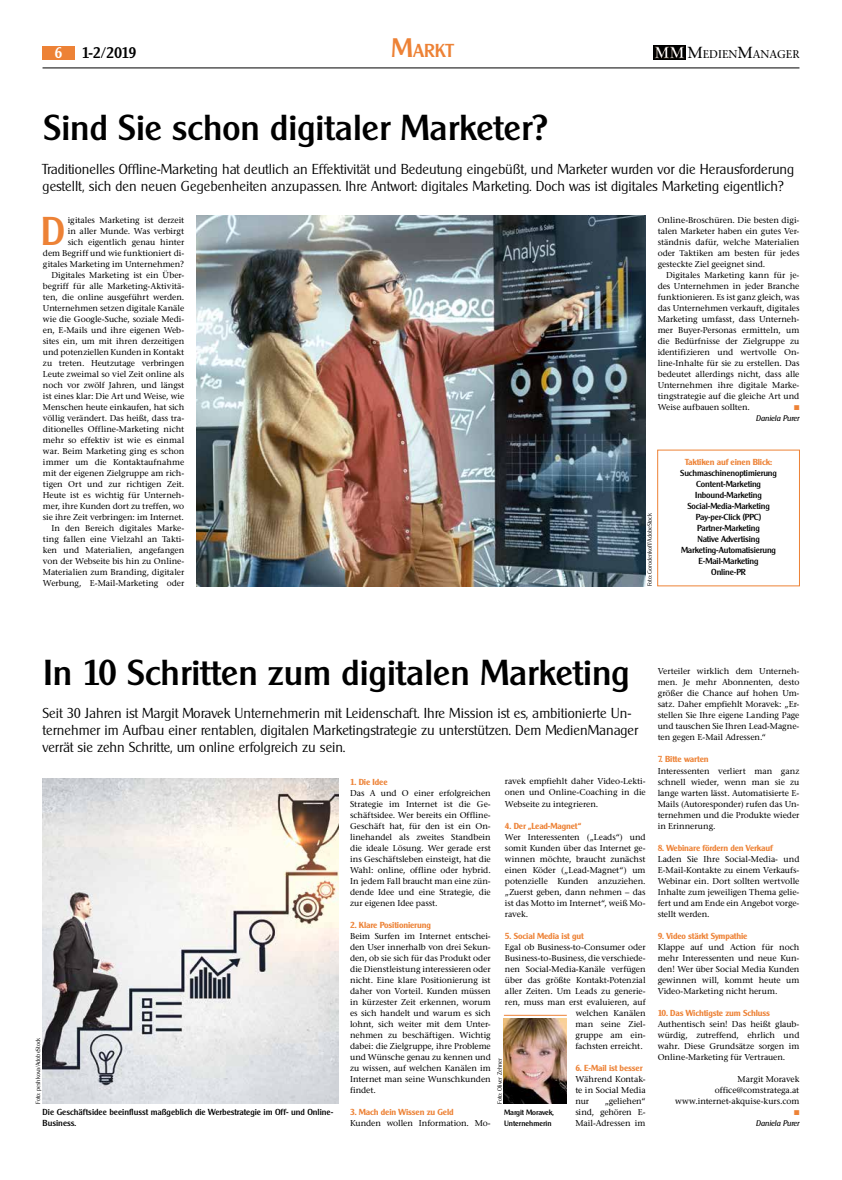
<style>
.page{position:relative;width:842px;height:1180px;background:#fff}
.page>*{position:absolute;margin:0;border:0;box-sizing:border-box;transform-origin:0 0}
.t1{font:500 39px "Cleargothic";color:#ed8236}
.t2{font:500 35px "Cleargothic";color:#000}
.t3{font:500 18.2px "Cleargothic";color:#ed8236}
.t4{font:500 15px "Cleargothic";color:#000}
.t5{font:500 15px "Cleargothic";color:#fff}
.t6{font:300 14px/16.8px "Cleargothic";color:#000}
.t7{font:11.2px "Stone Serif";color:#000}
.t8{font:8.5px/11px "Stone Serif";letter-spacing:-.005em;color:#000;text-align:justify}
.t9{font:500 8.5px/11px "Cleargothic";letter-spacing:-.015em;color:#000}
.t10{font:600 8.5px "Cleargothic";letter-spacing:-.015em;color:#ed8236}
.t11{font:italic 8px "Cleargothic";letter-spacing:-.015em;color:#000}
.t12{font:500 7.5px/11px "Cleargothic";color:#000}
.t13{font:7px "Zapf Dingbats ITC";color:#ed8236}
.t14{font:300 6px "Cleargothic";color:#000}
.s1{font-size:26px}
.s2{font-size:16px}
</style>
<div class="page">
<img style="left:653px;top:45px;width:32px;height:14px">
<div style="left:43px;top:46px;width:32px;height:14px;background:#ed8236"></div>
<hr style="left:43px;top:68px;width:756px;height:1px;background:#000">
<img style="left:43px;top:778px;width:295px;height:325px">
<hr style="left:504px;top:1014px;width:63px;height:1px;background:#ed8236">
<img style="left:504px;top:1018px;width:63px;height:85px">
<img style="left:196px;top:216px;width:450px;height:370px">
<div style="left:657px;top:449px;width:143px;height:137px;border:1px solid #ed8236"></div>
<h3 class="t5" style="left:55px;top:44px;width:10px">6</h3>
<h3 class="t4" style="left:82px;top:44px;width:56px">1-2/2019</h3>
<h3 class="t3" style="left:391px;top:39px;width:64px"><span class="s1">M</span>arkt</h3>
<h3 class="t7" style="left:687px;top:47px;width:113px"><span class="s2">M</span>EDIEN<span class="s2">M</span>ANAGER</h3>
<h2 class="t2" style="left:44px;top:106px;width:505px">Sind Sie schon digitaler Marketer?</h2>
<p class="t6" style="left:43px;top:161px;width:753px">Traditionelles Offline-Marketing hat deutlich an Effektivität und Bedeutung eingebüßt, und Marketer wurden vor die Herausforderung gestellt, sich den neuen Gegebenheiten anzupassen. Ihre Antwort: digitales Marketing. Doch was ist digitales Marketing eigentlich?</p>
<p class="t8" style="left:43px;top:214px;width:143px;text-align:right">igitales Marketing ist derzeit<br>in aller Munde. Was verbirgt<br>sich eigentlich genau hinter<br>dem Begriff und wie funktioniert di&shy;gitales Marketing im Unternehmen?<br>Digitales Marketing ist ein Über&shy;begriff für alle Marketing-Aktivitä&shy;ten, die online ausgeführt werden.<br>Unternehmen setzen digitale Kanäle wie die Google-Suche, soziale Medi&shy;en, E-Mails und ihre eigenen Web&shy;sites ein, um mit ihren derzeitigen und potenziellen Kunden in Kontakt zu treten. Heutzutage verbringen Leute zweimal so viel Zeit online als noch vor zwölf Jahren, und längst ist eines klar: Die Art und Weise, wie Menschen heute einkaufen, hat sich völlig verändert. Das heißt, dass tra&shy;ditionelles Offline-Marketing nicht mehr so effektiv ist wie es einmal war. Beim Marketing ging es schon immer um die Kontaktaufnahme mit der eigenen Zielgruppe am rich&shy;tigen Ort und zur richtigen Zeit.<br>Heute ist es wichtig für Unterneh&shy;mer, ihre Kunden dort zu treffen, wo sie ihre Zeit verbringen: im Internet.<br>In den Bereich digitales Marke&shy;ting fallen eine Vielzahl an Takti&shy;ken und Materialien, angefangen von der Webseite bis hin zu Online-Materialien zum Branding, digitaler Werbung, E-Mail-Marketing oder</p>
<h1 class="t1" style="left:41px;top:208px;width:26px">D</h1>
<p class="t8" style="left:658px;top:214px;width:143px">Online-Broschüren. Die besten digi&shy;talen Marketer haben ein gutes Ver&shy;ständnis dafür, welche Materialien oder Taktiken am besten für jedes gesteckte Ziel geeignet sind.</p>
<p class="t8" style="left:658px;top:269px;width:143px;text-indent:9px">Digitales Marketing kann für je&shy;des Unternehmen in jeder Branche funktionieren. Es ist ganz gleich, was das Unternehmen verkauft, digitales Marketing umfasst, dass Unterneh&shy;mer Buyer-Personas ermitteln, um die Bedürfnisse der Zielgruppe zu identifizieren und wertvolle On&shy;line-Inhalte für sie zu erstellen. Das bedeutet allerdings nicht, dass alle Unternehmen ihre digitale Marke&shy;tingstrategie auf die gleiche Art und Weise aufbauen sollten.</p>
<p class="t13" style="left:794px;top:404px;width:7px">■</p>
<p class="t11" style="left:756px;top:413px;width:45px">Daniela Purer</p>
<p class="t14" style="left:646px;top:586px;width:75px;rotate:-90deg">Foto: Gorodenkoff/AdobeStock</p>
<p class="t10" style="left:685px;top:457px;width:89px">Taktiken auf einen Blick:</p>
<p class="t9" style="left:680px;top:467px;width:98px;text-align:center">Suchmaschinenoptimierung<br>Content-Marketing<br>Inbound-Marketing<br>Social-Media-Marketing<br>Pay-per-Click (PPC)<br>Partner-Marketing<br>Native Advertising<br>Marketing-Automatisierung<br>E-Mail-Marketing<br>Online-PR</p>
<h2 class="t2" style="left:44px;top:651px;width:588px">In 10 Schritten zum digitalen Marketing</h2>
<p class="t6" style="left:43px;top:704px;width:597px">Seit 30 Jahren ist Margit Moravek Unternehmerin mit Leidenschaft. Ihre Mission ist es, ambitionierte Un&shy;ternehmer im Aufbau einer rentablen, digitalen Marketingstrategie zu unterstützen. Dem MedienManager verrät sie zehn Schritte, um online erfolgreich zu sein.</p>
<p class="t14" style="left:35px;top:1103px;width:67px;rotate:-90deg">Foto: peshkova/AdobeStock</p>
<p class="t9" style="left:43px;top:1105px;width:292px">Die Geschäftsidee beeinflusst maßgeblich die Werbestrategie im Off- und Online-<br>Business.</p>
<p class="t8" style="left:505px;top:775px;width:142px">ravek empfiehlt daher Video-Lekti&shy;onen und Online-Coaching in die Webseite zu integrieren.</p>
<p class="t10" style="left:505px;top:820px;width:78px">4. Der „Lead-Magnet“</p>
<p class="t8" style="left:505px;top:830px;width:142px">Wer Interessenten („Leads“) und somit Kunden über das Internet ge&shy;winnen möchte, braucht zunächst einen Köder („Lead-Magnet“) um potenzielle Kunden anzuziehen. „Zuerst geben, dann nehmen – das ist das Motto im Internet“, weiß Mo&shy;ravek.</p>
<p class="t10" style="left:505px;top:930px;width:80px">5. Social Media ist gut</p>
<p class="t8" style="left:505px;top:940px;width:142px">Egal ob Business-to-Consumer oder</p>
<p class="t8" style="left:505px;top:951px;width:142px">Business-to-Business, die verschiede-</p>
<p class="t8" style="left:505px;top:962px;width:142px">nen Social-Media-Kanäle verfügen</p>
<p class="t8" style="left:505px;top:973px;width:142px">über das größte Kontakt-Potenzial</p>
<p class="t8" style="left:505px;top:984px;width:142px">aller Zeiten. Um Leads zu generie-</p>
<p class="t8" style="left:505px;top:995px;width:142px">ren, muss man erst evaluieren, auf</p>
<p class="t8" style="left:576px;top:1006px;width:71px">welchen Kanälen</p>
<p class="t8" style="left:575px;top:1017px;width:72px">man seine Ziel-</p>
<p class="t8" style="left:575px;top:1028px;width:72px">gruppe am ein-</p>
<p class="t8" style="left:575px;top:1039px;width:69px">fachsten erreicht.</p>
<p class="t10" style="left:575px;top:1062px;width:69px">6. E-Mail ist besser</p>
<p class="t8" style="left:575px;top:1072px;width:72px">Während Kontak&shy;te in Social Media nur</p>
<p class="t10" style="left:350px;top:776px;width:39px">1. Die Idee</p>
<p class="t8" style="left:350px;top:786px;width:142px">Das A und O einer erfolgreichen Strategie im Internet ist die Ge&shy;schäftsidee. Wer bereits ein Offline-Geschäft hat, für den ist ein On&shy;linehandel als zweites Standbein die ideale Lösung. Wer gerade erst ins Geschäftsleben einsteigt, hat die Wahl: online, offline oder hybrid.<br>In jedem Fall braucht man eine zün&shy;dende Idee und eine Strategie, die zur eigenen Idee passt.</p>
<p class="t10" style="left:350px;top:919px;width:82px">2. Klare Positionierung</p>
<p class="t8" style="left:350px;top:929px;width:142px">Beim Surfen im Internet entschei&shy;den User innerhalb von drei Sekun&shy;den, ob sie sich für das Produkt oder die Dienstleistung interessieren oder nicht. Eine klare Positionierung ist daher von Vorteil. Kunden müssen in kürzester Zeit erkennen, worum es sich handelt und warum es sich lohnt, sich weiter mit dem Unter&shy;nehmen zu beschäftigen. Wichtig dabei: die Zielgruppe, ihre Probleme und Wünsche genau zu kennen und zu wissen, auf welchen Kanälen im Internet man seine Wunschkunden findet.</p>
<p class="t10" style="left:350px;top:1106px;width:105px">3. Mach dein Wissen zu Geld</p>
<p class="t8" style="left:350px;top:1116px;width:142px">Kunden wollen Information. Mo-</p>
<p class="t14" style="left:496px;top:1103px;width:47px;rotate:-90deg">Foto: Oliver Zehner</p>
<p class="t8" style="left:575px;top:1094px;width:72px;text-indent:29px">„geliehen“ sind, gehören E-Mail-Adressen im</p>
<p class="t12" style="left:504px;top:1106px;width:51px">Margit Moravek,<br>Unternehmerin</p>
<p class="t8" style="left:658px;top:665px;width:143px">Verteiler wirklich dem Unterneh&shy;men. Je mehr Abonnenten, desto größer die Chance auf hohen Um&shy;satz. Daher empfiehlt Moravek: „Er&shy;stellen Sie Ihre eigene Landing Page und tauschen Sie Ihren Lead-Magne&shy;ten gegen E-Mail Adressen.“</p>
<p class="t10" style="left:658px;top:754px;width:52px">7. Bitte warten</p>
<p class="t8" style="left:658px;top:764px;width:143px">Interessenten verliert man ganz schnell wieder, wenn man sie zu lange warten lässt. Automatisierte E-Mails (Autoresponder) rufen das Un&shy;ternehmen und die Produkte wieder in Erinnerung.</p>
<p class="t10" style="left:658px;top:842px;width:117px">8. Webinare fördern den Verkauf</p>
<p class="t8" style="left:658px;top:852px;width:143px">Laden Sie Ihre Social-Media- und E-Mail-Kontakte zu einem Verkaufs-Webinar ein. Dort sollten wertvolle Inhalte zum jeweiligen Thema gelie&shy;fert und am Ende ein Angebot vorge&shy;stellt werden.</p>
<p class="t10" style="left:658px;top:930px;width:91px">9. Video stärkt Sympathie</p>
<p class="t8" style="left:658px;top:940px;width:143px">Klappe auf und Action für noch mehr Interessenten und neue Kun&shy;den! Wer über Social Media Kunden gewinnen will, kommt heute um Video-Marketing nicht herum.</p>
<p class="t10" style="left:658px;top:1007px;width:114px">10. Das Wichtigste zum Schluss</p>
<p class="t8" style="left:658px;top:1017px;width:143px">Authentisch sein! Das heißt glaub&shy;würdig, zutreffend, ehrlich und wahr. Diese Grundsätze sorgen im Online-Marketing für Vertrauen.</p>
<p class="t8" style="left:675px;top:1072px;width:126px;text-align:right">Margit Moravek office@comstratega.at www.internet-akquise-kurs.com</p>
<p class="t13" style="left:794px;top:1108px;width:7px">■</p>
<p class="t11" style="left:756px;top:1117px;width:45px">Daniela Purer</p>
</div>
